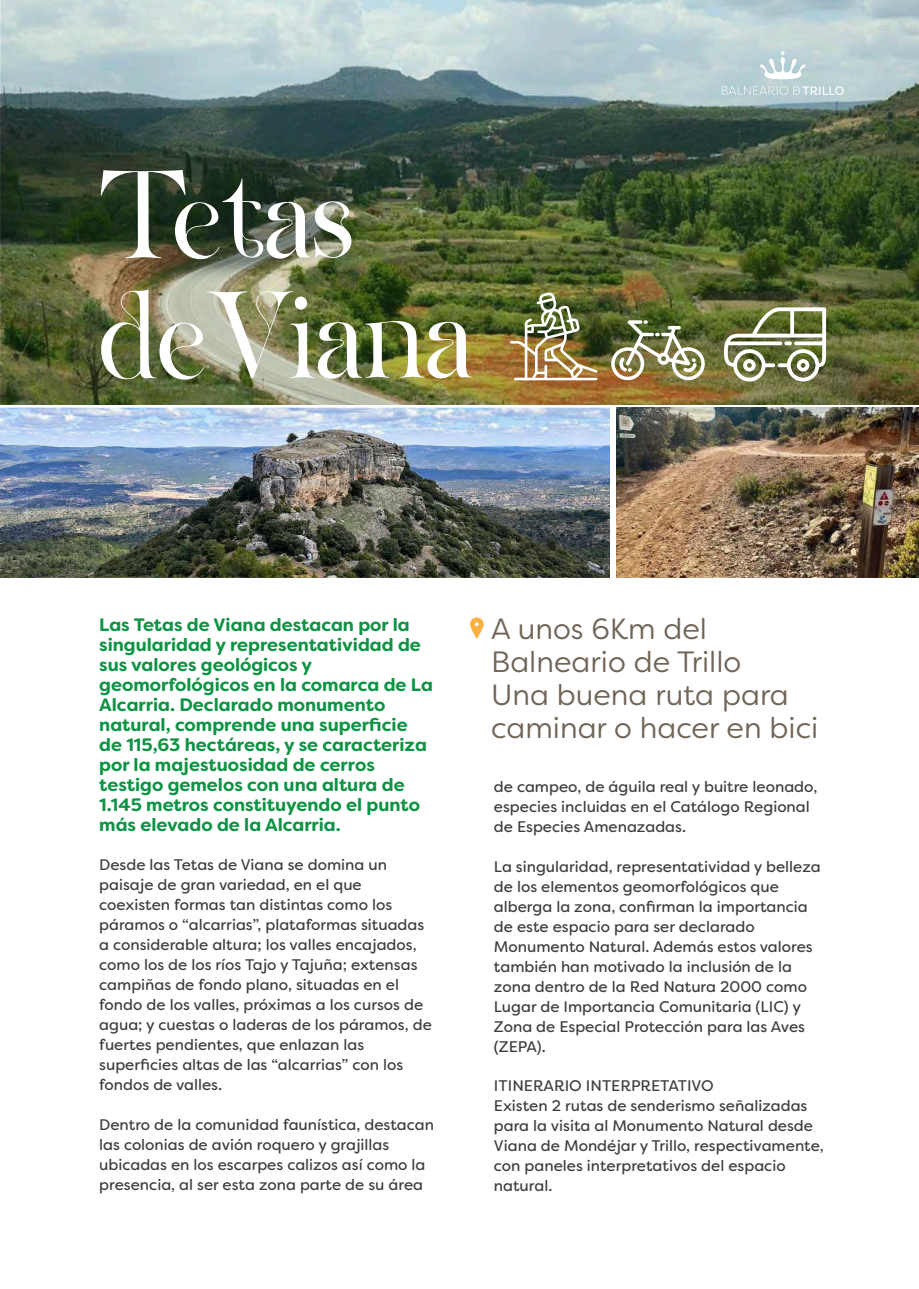
<style>
.page{position:relative;width:919px;height:1289px;background:#fff}
.page>*{position:absolute;margin:0;border:0;box-sizing:border-box;transform-origin:0 0}
.t1{font:118.65px/120.1px "eunoia FREE";color:#fff;scale:.93 1}
.t2{font:29.25px/33.2px "Filson Soft";color:#716557}
.t3{font:700 18px/20px "Filson Soft";color:#0d9344}
.t4{font:15.3px/20px "Filson Soft";color:#3e3e3f}
</style>
<div class="page">
<img style="left:1px;top:0;width:917px;height:404px">
<svg style="left:759px;top:51px;width:47px;height:28px"></svg>
<svg style="left:721px;top:86px;width:122px;height:9px"></svg>
<svg style="left:724px;top:307px;width:102px;height:74px"></svg>
<img style="left:611px;top:320px;width:93px;height:60px">
<img style="left:510px;top:292px;width:87px;height:88px">
<svg style="left:470px;top:617px;width:13px;height:22px"></svg>
<img style="left:616px;top:407px;width:302px;height:171px">
<img style="left:0;top:407px;width:610px;height:171px">
<h1 class="t1" style="left:101px;top:171px;width:404px">Tetas deViana</h1>
<p class="t3" style="left:99px;top:614px;width:335px">Las Tetas de Viana destacan por la singularidad y representatividad de sus valores geológicos y geomorfológicos en la comarca de La Alcarria. Declarado monumento natural, comprende una superficie de 115,63 hectáreas, y se caracteriza por la majestuosidad de cerros testigo gemelos con una altura de 1.145 metros constituyendo el punto más elevado de la Alcarria.</p>
<p class="t4" style="left:99px;top:855px;width:334px">Desde las Tetas de Viana se domina un paisaje de gran variedad, en el que coexisten formas tan distintas como los páramos o “alcarrias”, plataformas situadas a considerable altura; los valles encajados, como los de los ríos Tajo y Tajuña; extensas campiñas de fondo plano, situadas en el fondo de los valles, próximas a los cursos de agua; y cuestas o laderas de los páramos, de fuertes pendientes, que enlazan las superficies altas de las “alcarrias” con los fondos de valles.</p>
<p class="t4" style="left:99px;top:1114px;width:336px">Dentro de la comunidad faunística, destacan las colonias de avión roquero y grajillas ubicadas en los escarpes calizos así como la presencia, al ser esta zona parte de su área</p>
<h2 class="t2" style="left:491px;top:611px;width:329px">A unos 6Km del<br>Balneario de Trillo<br>Una buena ruta para caminar o hacer en bici</h2>
<p class="t4" style="left:494px;top:776px;width:325px">de campeo, de águila real y buitre leonado, especies incluidas en el Catálogo Regional de Especies Amenazadas.</p>
<p class="t4" style="left:494px;top:856px;width:328px">La singularidad, representatividad y belleza de los elementos geomorfológicos que alberga la zona, confirman la importancia de este espacio para ser declarado Monumento Natural. Además estos valores también han motivado la inclusión de la zona dentro de la Red Natura 2000 como Lugar de Importancia Comunitaria (LIC) y Zona de Especial Protección para las Aves (ZEPA).</p>
<p class="t4" style="left:494px;top:1076px;width:331px">ITINERARIO INTERPRETATIVO<br>Existen 2 rutas de senderismo señalizadas para la visita al Monumento Natural desde Viana de Mondéjar y Trillo, respectivamente, con paneles interpretativos del espacio natural.</p>
</div>
